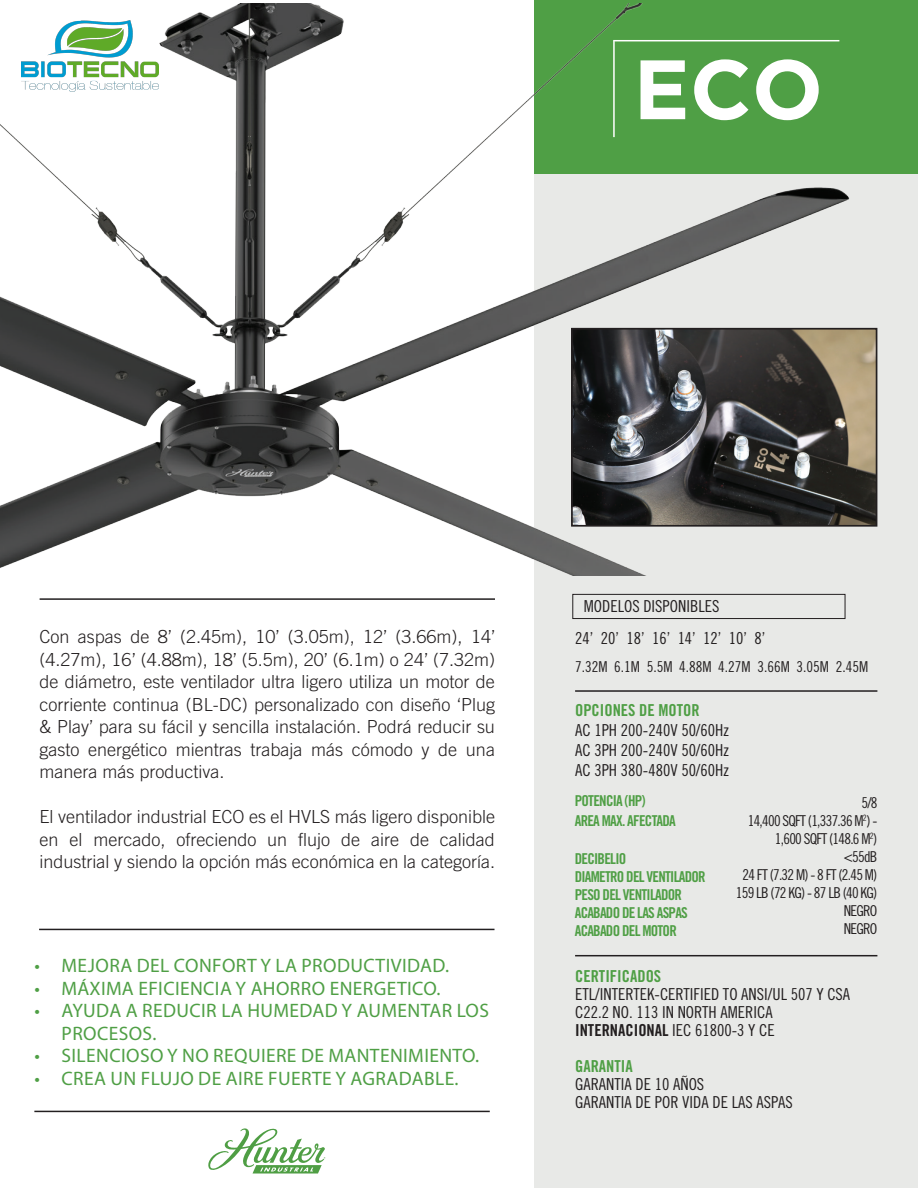
<style>
.page{position:relative;width:918px;height:1188px;background:#fff}
.page>*{position:absolute;margin:0;border:0;box-sizing:border-box;transform-origin:0 0}
.t1{font:19.5px/22.5px "Myriad Pro";letter-spacing:.02em;color:#4f9f45}
.t2{font:300 18px/22.5px "Trade Gothic LT Std";color:#231f20;text-align:justify}
.t3{font:16.5px/18px "Trade Gothic LT Std Cn 18";color:#231f20}
.t4{font:16.5px/36px "Trade Gothic LT Std Bd Cn 20";color:#231f20}
.t5{font:16.5px "Trade Gothic LT Std Bd Cn 20";color:#4f9f45}
.t6{font:15px/18px "Trade Gothic LT Std Bd Cn 20";letter-spacing:-.05em;color:#4f9f45}
.t7{font:15px/18px "Trade Gothic LT Std Cn 18";letter-spacing:-.05em;color:#231f20;text-align:right}
.t8{font:15px "Trade Gothic LT Std Cn 18";color:#231f20}
.s1{font-family:"Trade Gothic LT Std Cn 18"}
.s2{color:#4f9f45}
</style>
<div class="page">
<div style="left:535px;top:175px;width:383px;height:1013px;background:#e8e9e7"></div>
<hr style="left:575px;top:690px;width:302px;height:2px;background:#231f20">
<hr style="left:575px;top:955px;width:302px;height:1px;background:#231f20">
<hr style="left:40px;top:598px;width:455px;height:2px;background:#231f20">
<hr style="left:34px;top:1111px;width:456px;height:1px;background:#231f20">
<div style="left:535px;top:0;width:383px;height:175px;background:#4f9f45"></div>
<img style="left:859px;top:331px;width:15px;height:193px">
<div style="left:572px;top:594px;width:273px;height:25px;border:1px solid #231f20"></div>
<hr style="left:39px;top:929px;width:456px;height:1px;background:#231f20">
<svg style="left:208px;top:1128px;width:117px;height:46px"></svg>
<img style="left:0;top:3px;width:859px;height:572px">
<img style="left:21px;top:20px;width:138px;height:72px">
<p class="t2" style="left:40px;top:625px;width:457px">Con aspas de 8’ (2.45m), 10’ (3.05m), 12’ (3.66m), 14’ (4.27m), 16’ (4.88m), 18’ (5.5m), 20’ (6.1m) o 24’ (7.32m) de diámetro, este ventilador ultra ligero utiliza un motor de corriente continua (BL-DC) personalizado con diseño ‘Plug &amp; Play’ para su fácil y sencilla instalación. Podrá reducir su gasto energético mientras trabaja más cómodo y de una manera más productiva.</p>
<p class="t2" style="left:40px;top:805px;width:457px">El ventilador industrial ECO es el HVLS más ligero disponible en el mercado, ofreciendo un flujo de aire de calidad industrial y siendo la opción más económica en la categoría.</p>
<p class="t1" style="left:35px;top:954px;width:416px">• MEJORA DEL CONFORT Y LA PRODUCTIVIDAD.</p>
<p class="t1" style="left:35px;top:977px;width:407px">• MÁXIMA EFICIENCIA Y AHORRO ENERGETICO.</p>
<p class="t1" style="left:62px;top:999px;width:429px;text-indent:-27px">• AYUDA A REDUCIR LA HUMEDAD Y AUMENTAR LOS<br>PROCESOS.</p>
<p class="t1" style="left:35px;top:1044px;width:446px">• SILENCIOSO Y NO REQUIERE DE MANTENIMIENTO.</p>
<p class="t1" style="left:35px;top:1067px;width:425px">• CREA UN FLUJO DE AIRE FUERTE Y AGRADABLE.</p>
<p class="t3" style="left:584px;top:597px;width:137px">MODELOS DISPONIBLES</p>
<p class="t3" style="left:575px;top:629px;width:192px">24’ 20’ 18’ 16’ 14’ 12’ 10’ 8’</p>
<p class="t8" style="left:575px;top:658px;width:295px">7.32M 6.1M 5.5M 4.88M 4.27M 3.66M 3.05M 2.45M</p>
<p class="t5" style="left:575px;top:700px;width:126px">OPCIONES DE MOTOR</p>
<p class="t3" style="left:575px;top:720px;width:155px;line-height:19.8px;text-align:justify">AC 1PH 200-240V 50/60Hz AC 3PH 200-240V 50/60Hz AC 3PH 380-480V 50/60Hz</p>
<p class="t6" style="left:575px;top:791px;width:103px;line-height:19.8px">POTENCIA (HP)<br>AREA MAX. AFECTADA</p>
<p class="t6" style="left:575px;top:849px;width:132px">DECIBELIO<br>DIAMETRO DEL VENTILADOR<br>PESO DEL VENTILADOR<br>ACABADO DE LAS ASPAS<br>ACABADO DEL MOTOR</p>
<p class="t7" style="left:736px;top:794px;width:143px">5/8<br>14,400 SQFT (1,337.36 M<sup>2</sup>) -<br>1,600 SQFT (148.6 M<sup>2</sup>)<br>&lt;55dB<br>24 FT (7.32 M) - 8 FT (2.45 M)<br>159 LB (72 KG) - 87 LB (40 KG)<br>NEGRO<br>NEGRO</p>
<p class="t5" style="left:575px;top:966px;width:88px">CERTIFICADOS</p>
<p class="t3" style="left:575px;top:985px;width:277px">ETL/INTERTEK-CERTIFIED TO ANSI/UL 507 Y CSA<br>C22.2 NO. 113 IN NORTH AMERICA</p>
<p class="t4" style="left:575px;top:1012px;width:201px">INTERNACIONAL <span class="s1">IEC 61800-3 Y CE<br></span><span class="s2">GARANTIA</span></p>
<p class="t3" style="left:575px;top:1075px;width:219px">GARANTIA DE 10 AÑOS<br>GARANTIA DE POR VIDA DE LAS ASPAS</p>
</div>
